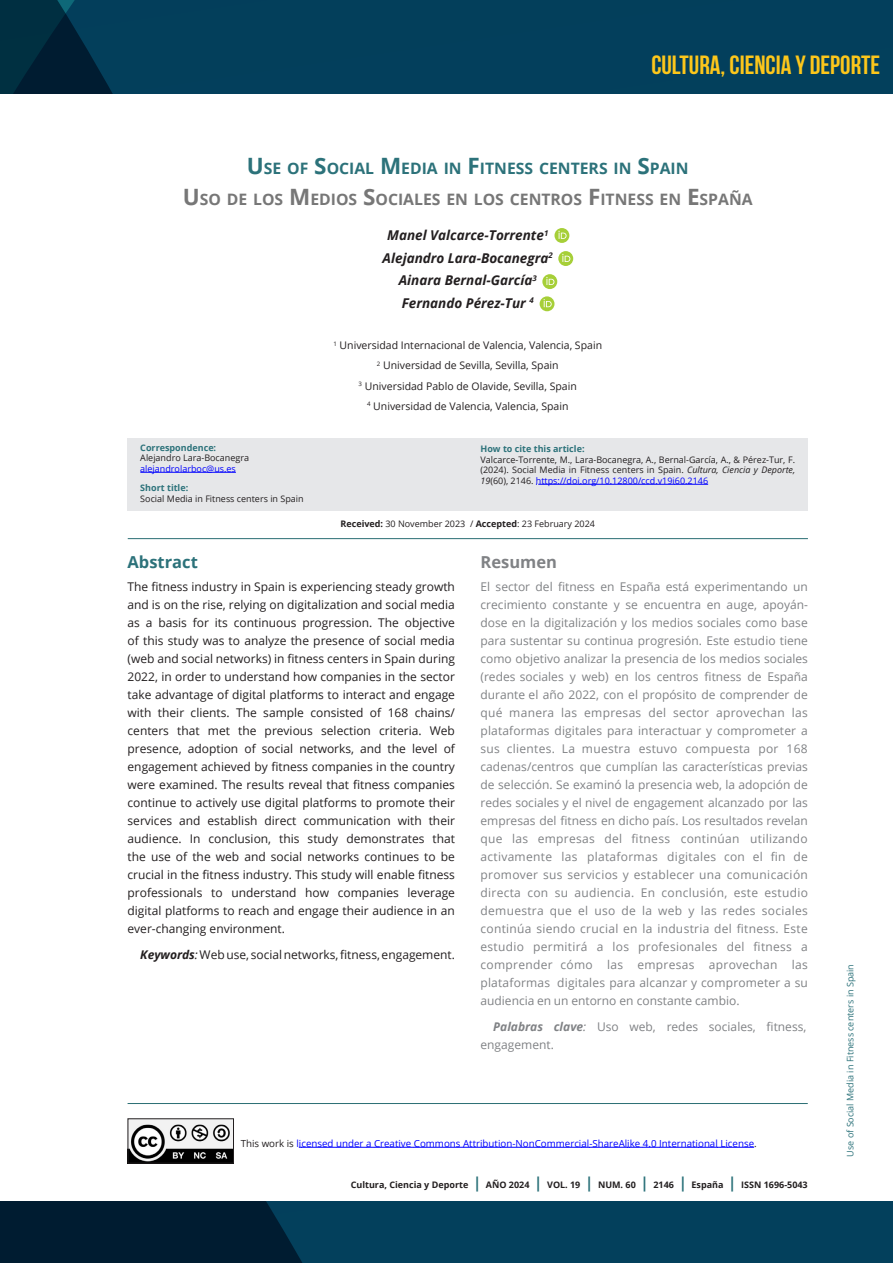
<style>
.page{position:relative;width:893px;height:1263px;background:#fff}
.page>*{position:absolute;margin:0;border:0;box-sizing:border-box;transform-origin:0 0}
.t1{font:700 26.25px "Bebas Neue";color:#fdc71b}
.Cuerpo_de_texto_P{font:700 16.5px "Open Sans";color:#2c727a}
.Cuerpo_de_texto_P-2{font:700 16.5px "Open Sans";color:#808285}
.TITULO_ARTICULO_gris{font:700 15.75px/31px "Open Sans";color:#777;text-align:center}
.autores{font:italic 700 13.5px/22.5px "Open Sans";color:#231f20;text-align:center}
.Cuerpo_de_texto_P-3{font:12px/18px "Open Sans";color:#808285;text-align:justify}
.Cuerpo_de_texto_P-4{font:12px/18px "Open Sans";color:#231f20;text-align:justify}
.Filiacion{font:10.5px/20.2px "Open Sans";color:#231f20;text-align:center}
.Filiacion-2{font:9.75px "Open Sans";color:#00f}
.portada_regular{font:9px/10.5px "Open Sans";color:#231f20}
.maestras{font:700 9px "Open Sans";color:#231f20}
.maestras-2{font:9px "Open Sans";color:#2c727a}
.Filiacion-3{font:6.15px "Open Sans";color:#231f20}
.s1{font-size:22.5px;color:#2c727a}
.s2{color:#2c727a}
.s3{font-size:22.5px}
.s4{font-weight:700;color:#2c727a}
.s5{color:#00f}
.s6{font-style:italic}
.s7{font-weight:700}
.s8{font-weight:700;font-style:italic}
.s9{color:#231f20}
.s10{font-size:15px;color:#2c727a}
</style>
<div class="page">
<svg style="left:0;top:1201px;width:893px;height:62px;background:#02344e"></svg>
<div style="left:128px;top:438px;width:680px;height:73px;background:#e6e7e9"></div>
<hr style="left:140px;top:472px;width:96px;height:1px;background:#00f">
<div style="left:554px;top:228px;width:15px;height:15px;background:#a6cf38;border-radius:50%"></div>
<svg style="left:558px;top:231px;width:9px;height:8px"></svg>
<svg style="left:558px;top:251px;width:15px;height:15px"></svg>
<svg style="left:562px;top:254px;width:8px;height:8px"></svg>
<svg style="left:542px;top:274px;width:15px;height:15px"></svg>
<svg style="left:546px;top:277px;width:8px;height:8px"></svg>
<svg style="left:540px;top:296px;width:14px;height:15px"></svg>
<svg style="left:544px;top:299px;width:8px;height:8px"></svg>
<hr style="left:538px;top:484px;width:170px;height:1px;background:#00f">
<hr style="left:128px;top:1103px;width:680px;height:1px;background:#2a6e73">
<hr style="left:128px;top:538px;width:680px;height:1px;background:#2a6e73">
<img style="left:130px;top:1120px;width:102px;height:41px">
<div style="left:128px;top:1118px;width:106px;height:45px;border:1px solid #231f20"></div>
<hr style="left:299px;top:1147px;width:455px;height:1px;background:#00f">
<svg style="left:0;top:0;width:893px;height:94px;background:#023c58"></svg>
<p class="t1" style="left:651px;top:50px;width:230px">CULTURA, CIENCIA Y DEPORTE</p>
<p class="TITULO_ARTICULO_gris" style="left:183px;top:152px;width:571px"><span class="s1">U</span><span class="s2">SE OF</span> <span class="s1">S</span><span class="s2">OCIAL</span> <span class="s1">M</span><span class="s2">EDIA IN</span> <span class="s1">F</span><span class="s2">ITNESS CENTERS IN</span> <span class="s1">S</span><span class="s2">PAIN<br></span><span class="s3">U</span>SO DE LOS <span class="s3">M</span>EDIOS <span class="s3">S</span>OCIALES EN LOS CENTROS <span class="s3">F</span>ITNESS EN <span class="s3">E</span>SPAÑA</p>
<p class="autores" style="left:383px;top:224px;width:172px">Manel Valcarce-Torrente<sup>1<br></sup>Alejandro Lara-Bocanegra<sup>2<br></sup>Ainara Bernal-García<sup>3<br></sup>Fernando Pérez-Tur <sup>4</sup></p>
<p class="Filiacion" style="left:333px;top:335px;width:270px"><sup>1</sup> Universidad Internacional de Valencia, Valencia, Spain</p>
<p class="Filiacion-3" style="left:377px;top:359px;width:5px">2</p>
<p class="Filiacion" style="left:359px;top:355px;width:220px">Universidad de Sevilla, Sevilla, Spain<br><sup>3</sup> Universidad Pablo de Olavide, Sevilla, Spain</p>
<p class="Filiacion" style="left:367px;top:396px;width:203px"><sup>4</sup> Universidad de Valencia, Valencia, Spain</p>
<p class="portada_regular" style="left:140px;top:442px;width:110px"><span class="s4">Correspondence:<br></span>Alejandro Lara-Bocanegra <span class="s5">alejandrolarboc@us.es</span></p>
<p class="portada_regular" style="left:140px;top:482px;width:165px"><span class="s4">Short title:<br></span>Social Media in Fitness centers in Spain</p>
<p class="portada_regular" style="left:480px;top:443px;width:316px"><span class="s4">How to cite this article:<br></span>Valcarce-Torrente, M., Lara-Bocanegra, A., Bernal-García, A., &amp; Pérez-Tur, F. (2024). Social Media in Fitness centers in Spain. <span class="s6">Cultura, Ciencia y Deporte, 19</span>(60), 2146. <span class="s5">https://doi.org/10.12800/ccd.v19i60.2146</span></p>
<p class="portada_regular" style="left:340px;top:518px;width:256px"><span class="s7">Received:</span> 30 November 2023 / <span class="s7">Accepted</span>: 23 February 2024</p>
<p class="Cuerpo_de_texto_P" style="left:128px;top:551px;width:72px">Abstract</p>
<p class="Cuerpo_de_texto_P-4" style="left:128px;top:577px;width:329px">The fitness industry in Spain is experiencing steady growth and is on the rise, relying on digitalization and social media as a basis for its continuous progression. The objective of this study was to analyze the presence of social media (web and social networks) in fitness centers in Spain during 2022, in order to understand how companies in the sector take advantage of digital platforms to interact and engage with their clients. The sample consisted of 168 chains/ centers that met the previous selection criteria. Web presence, adoption of social networks, and the level of engagement achieved by fitness companies in the country were examined. The results reveal that fitness companies continue to actively use digital platforms to promote their services and establish direct communication with their audience. In conclusion, this study demonstrates that the use of the web and social networks continues to be crucial in the fitness industry. This study will enable fitness professionals to understand how companies leverage digital platforms to reach and engage their audience in an ever-changing environment.</p>
<p class="Cuerpo_de_texto_P-4" style="left:140px;top:945px;width:316px"><span class="s8">Keywords</span><span class="s6">:</span> Web use, social networks, fitness, engagement.</p>
<p class="Cuerpo_de_texto_P-2" style="left:480px;top:551px;width:78px">Resumen</p>
<p class="Cuerpo_de_texto_P-3" style="left:480px;top:577px;width:329px">El sector del fitness en España está experimentando un crecimiento constante y se encuentra en auge, apoyán&shy;dose en la digitalización y los medios sociales como base para sustentar su continua progresión. Este estudio tiene como objetivo analizar la presencia de los medios sociales (redes sociales y web) en los centros fitness de España durante el año 2022, con el propósito de comprender de qué manera las empresas del sector aprovechan las plataformas digitales para interactuar y comprometer a sus clientes. La muestra estuvo compuesta por 168 cadenas/centros que cumplían las características previas de selección. Se examinó la presencia web, la adopción de redes sociales y el nivel de engagement alcanzado por las empresas del fitness en dicho país. Los resultados revelan que las empresas del fitness continúan utilizando activamente las plataformas digitales con el fin de promover sus servicios y establecer una comunicación directa con su audiencia. En conclusión, este estudio demuestra que el uso de la web y las redes sociales continúa siendo crucial en la industria del fitness. Este estudio permitirá a los profesionales del fitness a comprender cómo las empresas aprovechan las plataformas digitales para alcanzar y comprometer a su audiencia en un entorno en constante cambio.</p>
<p class="Cuerpo_de_texto_P-3" style="left:480px;top:1017px;width:327px;text-indent:13px"><span class="s8">Palabras clave</span><span class="s6">:</span> Uso web, redes sociales, fitness, engagement.</p>
<p class="Filiacion-2" style="left:241px;top:1136px;width:517px"><span class="s9">This work is</span> licensed under a Creative Commons Attribution-NonCommercial-ShareAlike 4.0 International License<span class="s9">.</span></p>
<p class="maestras" style="left:351px;top:1179px;width:458px">Cultura, Ciencia y Deporte <span class="s10">|</span> AÑO 2024 <span class="s10">|</span> VOL. 19 <span class="s10">|</span> NUM. 60 <span class="s10">|</span> 2146 <span class="s10">|</span> España <span class="s10">|</span> ISSN 1696-5043</p>
<p class="maestras-2" style="left:844px;top:1156px;width:194px;rotate:-90deg">Use of Social Media in Fitness centers in Spain</p>
</div>
